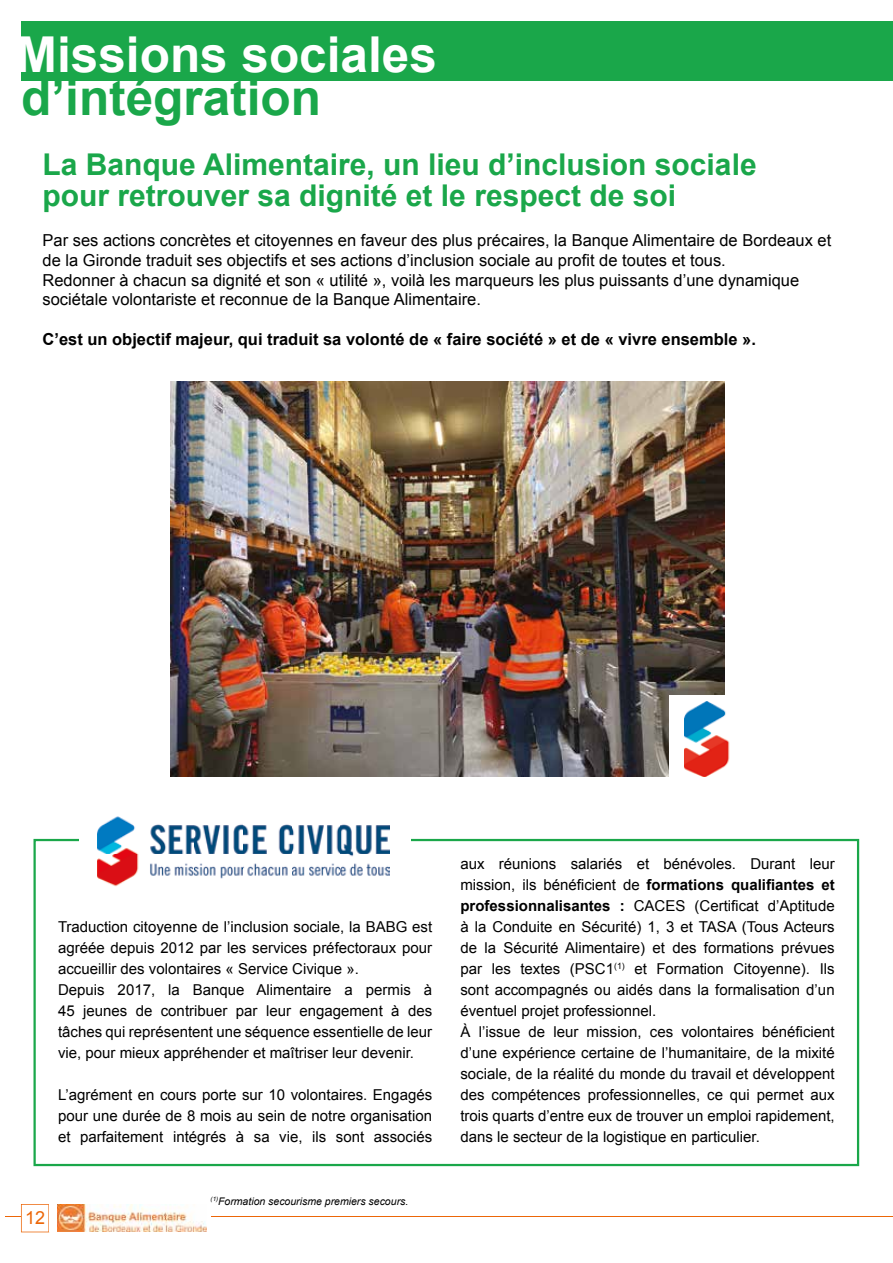
<style>
.page{position:relative;width:893px;height:1263px;background:#fff}
.page>*{position:absolute;margin:0;border:0;box-sizing:border-box;transform-origin:0 0}
.t1{font:700 49.5px "Arial";color:#fff}
.t2{font:700 49.5px "Arial";color:#1aa74a}
.t3{font:700 30px/31.5px "Arial";color:#1aa74a}
.t4{font:18px "Arial";color:#ec6608}
.t5{font:16.5px/19.8px "Arial";color:#000}
.t6{font:700 16.5px "Arial";color:#000}
.t7{font:15px/21px "Arial";color:#000}
.t8{font:italic 10.5px "Arial";color:#000}
.s1{font-weight:700}
</style>
<div class="page">
<hr style="left:6px;top:1216px;width:887px;height:1px;background:#ec6608">
<svg style="left:21px;top:1204px;width:28px;height:28px"></svg>
<div style="left:49px;top:1204px;width:162px;height:28px;background:#fff"></div>
<img style="left:58px;top:1204px;width:149px;height:27px">
<img style="left:171px;top:382px;width:554px;height:395px">
<svg style="left:33px;top:839px;width:826px;height:327px"></svg>
<div style="left:79px;top:815px;width:332px;height:79px;background:#fff"></div>
<img style="left:98px;top:816px;width:291px;height:71px">
<div style="left:669px;top:696px;width:66px;height:89px;background:#fff"></div>
<img style="left:684px;top:701px;width:46px;height:76px">
<div style="left:21px;top:21px;width:872px;height:60px;background:#1aa74a"></div>
<h1 class="t1" style="left:16px;top:22px;width:422px">Missions sociales</h1>
<h1 class="t2" style="left:21px;top:64px;width:301px">d’intégration</h1>
<h2 class="t3" style="left:43px;top:150px;width:716px">La Banque Alimentaire, un lieu d’inclusion sociale pour retrouver sa dignité et le respect de soi</h2>
<p class="t5" style="left:43px;top:230px;width:790px">Par ses actions concrètes et citoyennes en faveur des plus précaires, la Banque Alimentaire de Bordeaux et de la Gironde traduit ses objectifs et ses actions d’inclusion sociale au profit de toutes et tous.<br>Redonner à chacun sa dignité et son « utilité », voilà les marqueurs les plus puissants d’une dynamique sociétale volontariste et reconnue de la Banque Alimentaire.</p>
<p class="t6" style="left:43px;top:328px;width:715px">C’est un objectif majeur, qui traduit sa volonté de « faire société » et de « vivre ensemble ».</p>
<p class="t7" style="left:58px;top:916px;width:376px">Traduction citoyenne de l’inclusion sociale, la BABG est agréée depuis 2012 par les services préfectoraux pour accueillir des volontaires « Service Civique ».<br>Depuis 2017, la Banque Alimentaire a permis à 45 jeunes de contribuer par leur engagement à des tâches qui représentent une séquence essentielle de leur vie, pour mieux appréhender et maîtriser leur devenir.</p>
<p class="t7" style="left:58px;top:1084px;width:376px;text-align:justify">L’agrément en cours porte sur 10 volontaires. Engagés pour une durée de 8 mois au sein de notre organisation et parfaitement intégrés à sa vie, ils sont associés</p>
<p class="t4" style="left:25px;top:1205px;width:22px">12</p>
<p class="t8" style="left:211px;top:1194px;width:199px"><sup>(1)</sup>Formation secourisme premiers secours.</p>
<p class="t7" style="left:460px;top:853px;width:376px">aux réunions salariés et bénévoles. Durant leur mission, ils bénéficient de <span class="s1">formations qualifiantes et professionnalisantes :</span> CACES (Certificat d’Aptitude à la Conduite en Sécurité) 1, 3 et TASA (Tous Acteurs de la Sécurité Alimentaire) et des formations prévues par les textes (PSC1<sup>(1)</sup> et Formation Citoyenne). Ils sont accompagnés ou aidés dans la formalisation d’un éventuel projet professionnel.<br>À l’issue de leur mission, ces volontaires bénéficient d’une expérience certaine de l’humanitaire, de la mixité sociale, de la réalité du monde du travail et développent des compétences professionnelles, ce qui permet aux trois quarts d’entre eux de trouver un emploi rapidement, dans le secteur de la logistique en particulier.</p>
</div>
